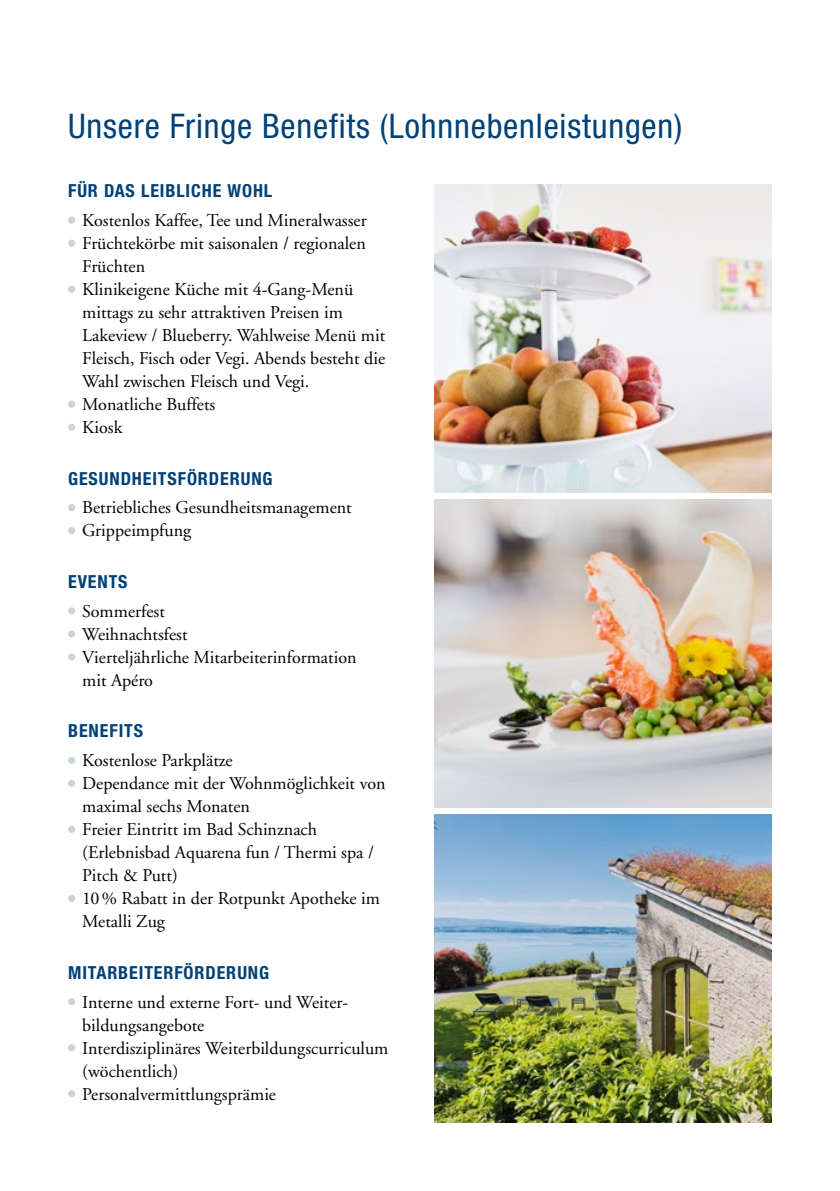
<style>
.page{position:relative;width:840px;height:1191px;background:#fff}
.page>*{position:absolute;margin:0;border:0;box-sizing:border-box;transform-origin:0 0}
.t1{font:condensed 34px "Helvetica Neue LT Pro";letter-spacing:.025em;color:#004177}
.t2{font:18px/23px "Adobe Garamond";color:#000}
.t3{font:700 condensed 18px "Helvetica Neue LT Pro";letter-spacing:.05em;color:#004177}
</style>
<div class="page">
<div style="left:68px;top:216px;width:7px;height:8px;background:#c8d3da;border-radius:50%"></div>
<div style="left:68px;top:239px;width:7px;height:8px;background:#c8d3da;border-radius:50%"></div>
<div style="left:68px;top:285px;width:7px;height:8px;background:#c8d3da;border-radius:50%"></div>
<div style="left:68px;top:400px;width:7px;height:8px;background:#c8d3da;border-radius:50%"></div>
<div style="left:68px;top:423px;width:7px;height:8px;background:#c8d3da;border-radius:50%"></div>
<div style="left:68px;top:504px;width:7px;height:7px;background:#c8d3da;border-radius:50%"></div>
<div style="left:68px;top:527px;width:7px;height:7px;background:#c8d3da;border-radius:50%"></div>
<div style="left:68px;top:607px;width:7px;height:7px;background:#c8d3da;border-radius:50%"></div>
<div style="left:68px;top:630px;width:7px;height:7px;background:#c8d3da;border-radius:50%"></div>
<div style="left:68px;top:653px;width:7px;height:7px;background:#c8d3da;border-radius:50%"></div>
<div style="left:68px;top:756px;width:7px;height:8px;background:#c8d3da;border-radius:50%"></div>
<div style="left:68px;top:779px;width:7px;height:8px;background:#c8d3da;border-radius:50%"></div>
<div style="left:68px;top:825px;width:7px;height:8px;background:#c8d3da;border-radius:50%"></div>
<div style="left:68px;top:894px;width:7px;height:8px;background:#c8d3da;border-radius:50%"></div>
<div style="left:68px;top:998px;width:7px;height:7px;background:#c8d3da;border-radius:50%"></div>
<div style="left:68px;top:1044px;width:7px;height:7px;background:#c8d3da;border-radius:50%"></div>
<div style="left:68px;top:1090px;width:7px;height:7px;background:#c8d3da;border-radius:50%"></div>
<img style="left:434px;top:184px;width:337px;height:308px">
<img style="left:434px;top:814px;width:337px;height:309px">
<img style="left:434px;top:499px;width:337px;height:308px">
<h1 class="t1" style="left:68px;top:106px;width:615px">Unsere Fringe Benefits (Lohnnebenleistungen)</h1>
<p class="t3" style="left:68px;top:180px;width:205px">FÜR DAS LEIBLICHE WOHL</p>
<p class="t2" style="left:82px;top:209px;width:304px">Kostenlos Kaffee, Tee und Mineralwasser<br>Früchtekörbe mit saisonalen / regionalen<br>Früchten<br>Klinikeigene Küche mit 4-Gang-Menü mittags zu sehr attraktiven Preisen im<br>Lakeview / Blueberry. Wahlweise Menü mit<br>Fleisch, Fisch oder Vegi. Abends besteht die<br>Wahl zwischen Fleisch und Vegi.<br>Monatliche Buffets<br>Kiosk</p>
<p class="t3" style="left:68px;top:468px;width:206px">GESUNDHEITSFÖRDERUNG</p>
<p class="t2" style="left:82px;top:496px;width:271px">Betriebliches Gesundheitsmanagement<br>Grippeimpfung</p>
<p class="t3" style="left:68px;top:571px;width:61px">EVENTS</p>
<p class="t2" style="left:82px;top:600px;width:275px">Sommerfest<br>Weihnachtsfest<br>Vierteljährliche Mitarbeiterinformation mit Apéro</p>
<p class="t3" style="left:68px;top:720px;width:76px">BENEFITS</p>
<p class="t2" style="left:82px;top:749px;width:304px">Kostenlose Parkplätze<br>Dependance mit der Wohnmöglichkeit von maximal sechs Monaten<br>Freier Eintritt im Bad Schinznach (Erlebnisbad Aquarena fun / Thermi spa /<br>Pitch &amp; Putt)<br>10% Rabatt in der Rotpunkt Apotheke im<br>Metalli Zug</p>
<p class="t3" style="left:68px;top:962px;width:202px">MITARBEITERFÖRDERUNG</p>
<p class="t2" style="left:82px;top:990px;width:307px">Interne und externe Fort- und Weiter&shy;bildungsangebote<br>Interdisziplinäres Weiterbildungscurriculum (wöchentlich)<br>Personalvermittlungsprämie</p>
</div>
